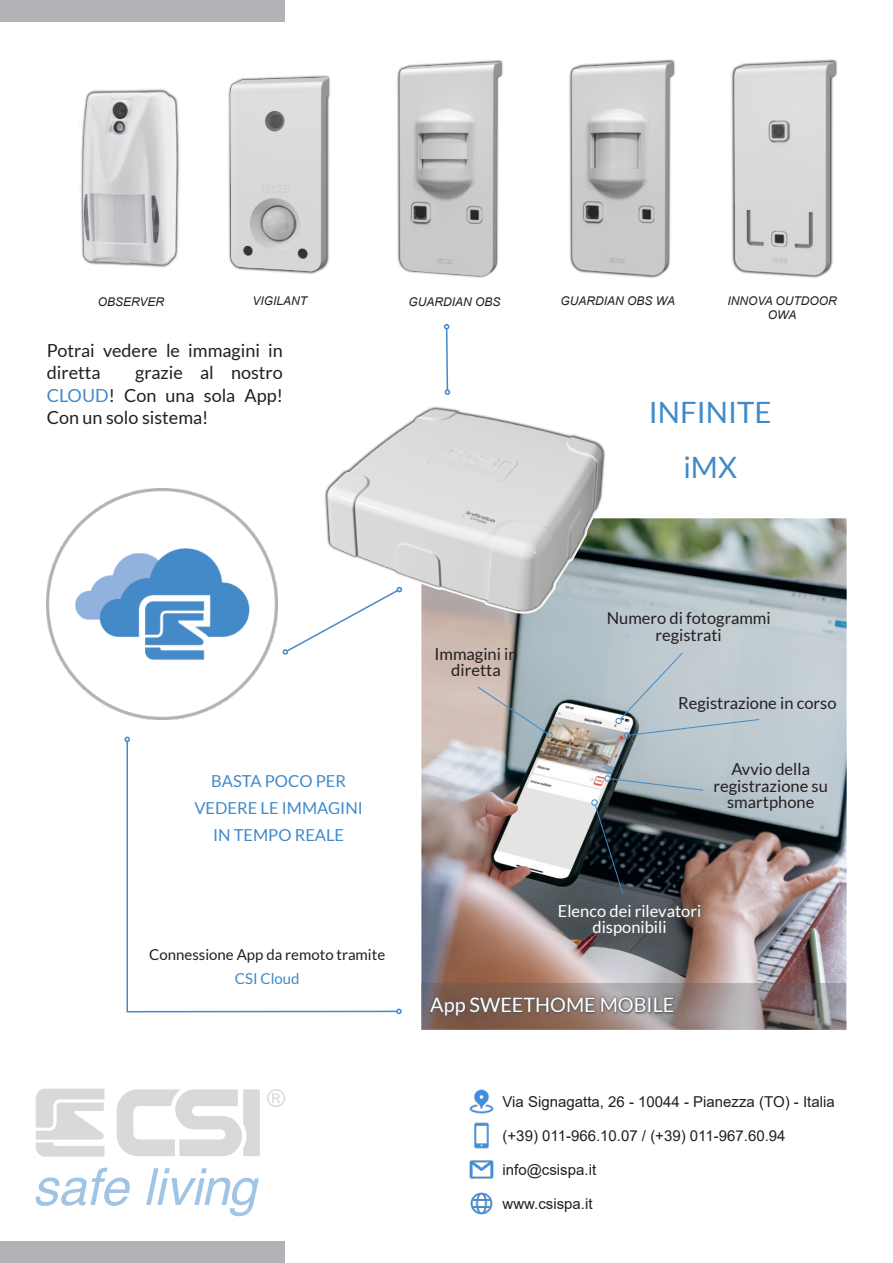
<style>
.page{position:relative;width:893px;height:1263px;background:#fff}
.page>*{position:absolute;margin:0;border:0;box-sizing:border-box;transform-origin:0 0}
.t1{font:29.4px/54.6px "Lato";color:#408ac9;text-align:center}
.t2{font:19.8px "Lato";color:#fff}
.t3{font:18px/22.5px "Lato";color:#231f20}
.t4{font:16.5px/16.5px "Lato";color:#231f20;text-align:center}
.t5{font:16.5px/27px "Lato";color:#408ac9;text-align:center}
.t6{font:16.5px/16.5px "Lato";color:#fff;text-align:center}
.t7{font:15px "Arial";color:#231f20}
.t8{font:15px "Lato";color:#231f20}
.t9{font:15px "Lato";color:#408ac9}
.t10{font:italic 12px/14.4px "Arial";color:#231f20;text-align:center}
.s1{color:#408ac9}
</style>
<div class="page">
<svg style="left:36px;top:1089px;width:69px;height:67px"></svg>
<svg style="left:35px;top:1168px;width:95px;height:38px"></svg>
<svg style="left:146px;top:1168px;width:113px;height:48px"></svg>
<svg style="left:117px;top:1089px;width:143px;height:67px"></svg>
<svg style="left:267px;top:1089px;width:18px;height:18px"></svg>
<img style="left:470px;top:1192px;width:23px;height:23px">
<img style="left:469px;top:1160px;width:25px;height:19px">
<img style="left:469px;top:1089px;width:25px;height:25px">
<img style="left:474px;top:1123px;width:15px;height:25px">
<svg style="left:124px;top:737px;width:6px;height:5px"></svg>
<svg style="left:397px;top:1008px;width:5px;height:6px"></svg>
<svg style="left:126px;top:740px;width:272px;height:273px"></svg>
<img style="left:47px;top:489px;width:230px;height:230px">
<svg style="left:444px;top:324px;width:6px;height:71px"></svg>
<img style="left:421px;top:518px;width:425px;height:512px">
<img style="left:494px;top:702px;width:141px;height:178px">
<img style="left:537px;top:716px;width:92px;height:59px">
<svg style="left:477px;top:686px;width:77px;height:52px;background:#a9acad"></svg>
<div style="left:604px;top:775px;width:7px;height:7px;border:1px solid #408ac9;border-radius:50%"></div>
<svg style="left:609px;top:778px;width:95px;height:13px"></svg>
<div style="left:591px;top:799px;width:7px;height:7px;border:1px solid #408ac9;border-radius:2px"></div>
<svg style="left:594px;top:804px;width:30px;height:91px;background:#1c252c"></svg>
<svg style="left:615px;top:652px;width:145px;height:87px;background:#bac5cd"></svg>
<img style="left:557px;top:902px;width:146px;height:37px">
<div style="left:421px;top:983px;width:425px;height:46px;background:#57585a;opacity:.33"></div>
<img style="left:428px;top:995px;width:248px;height:23px">
<svg style="left:282px;top:613px;width:321px;height:43px"></svg>
<img style="left:325px;top:406px;width:280px;height:207px">
<img style="left:327px;top:409px;width:276px;height:201px">
<img style="left:731px;top:59px;width:106px;height:219px">
<img style="left:734px;top:61px;width:101px;height:215px">
<img style="left:569px;top:59px;width:106px;height:219px">
<img style="left:571px;top:61px;width:102px;height:215px">
<img style="left:397px;top:60px;width:106px;height:218px">
<img style="left:400px;top:61px;width:101px;height:215px">
<img style="left:228px;top:75px;width:102px;height:199px">
<img style="left:231px;top:78px;width:96px;height:194px">
<img style="left:80px;top:89px;width:100px;height:179px">
<div style="left:0;top:0;width:285px;height:21px;background:#b2b3b7"></div>
<div style="left:0;top:1242px;width:285px;height:21px;background:#b2b3b7"></div>
<p class="t10" style="left:98px;top:296px;width:68px">OBSERVER</p>
<p class="t10" style="left:252px;top:295px;width:56px">VIGILANT</p>
<p class="t3" style="left:47px;top:340px;width:238px">Potrai vedere le immagini in diretta</p>
<p class="t3" style="left:47px;top:363px;width:238px;text-align:justify;text-indent:88px">grazie al nostro <span class="s1">CLOUD</span>! Con una sola App!<br>Con un solo sistema!</p>
<p class="t10" style="left:408px;top:296px;width:94px">GUARDIAN OBS</p>
<p class="t10" style="left:561px;top:295px;width:116px">GUARDIAN OBS WA</p>
<p class="t10" style="left:727px;top:295px;width:111px">INNOVA OUTDOOR<br>OWA</p>
<h1 class="t1" style="left:649px;top:387px;width:124px">INFINITE iMX</h1>
<p class="t5" style="left:194px;top:768px;width:170px">BASTA POCO PER<br>VEDERE LE IMMAGINI<br>IN TEMPO REALE</p>
<p class="t8" style="left:149px;top:947px;width:237px">Connessione App da remoto tramite</p>
<p class="t9" style="left:235px;top:971px;width:66px">CSI Cloud</p>
<p class="t4" style="left:434px;top:646px;width:85px">Immagini in diretta</p>
<p class="t4" style="left:607px;top:611px;width:165px">Numero di fotogrammi registrati</p>
<p class="t4" style="left:678px;top:695px;width:160px">Registrazione in corso</p>
<p class="t4" style="left:714px;top:762px;width:116px">Avvio della registrazione su smartphone</p>
<p class="t6" style="left:558px;top:904px;width:145px">Elenco dei rilevatori disponibili</p>
<h2 class="t2" style="left:430px;top:996px;width:246px">App SWEETHOME MOBILE</h2>
<p class="t7" style="left:503px;top:1096px;width:334px">Via Signagatta, 26 - 10044 - Pianezza (TO) - Italia</p>
<p class="t7" style="left:503px;top:1130px;width:284px">(+39) 011-966.10.07 / (+39) 011-967.60.94</p>
<p class="t7" style="left:503px;top:1164px;width:95px">info@csispa.it</p>
<p class="t7" style="left:503px;top:1198px;width:92px">www.csispa.it</p>
</div>
